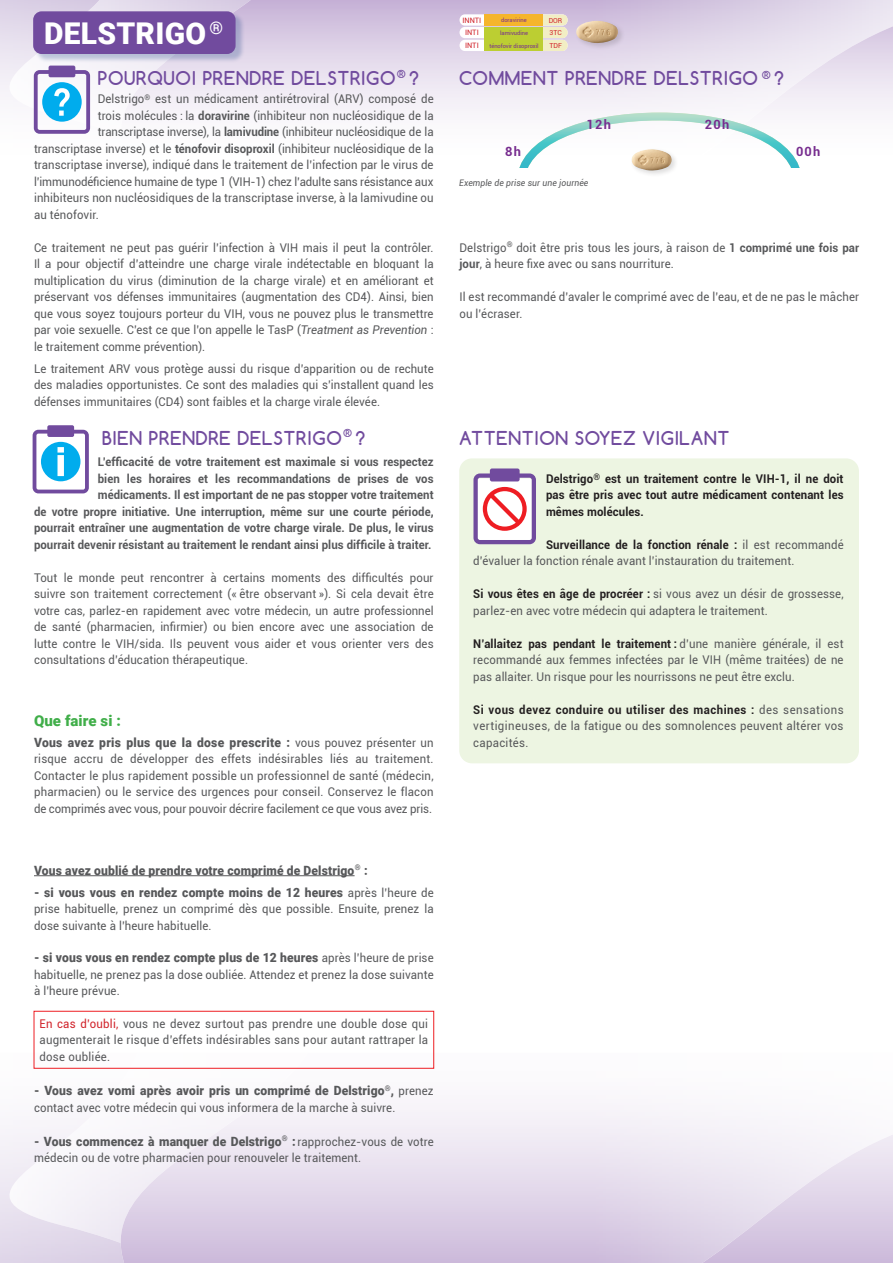
<style>
.page{position:relative;width:893px;height:1263px;background:#fff}
.page>*{position:absolute;margin:0;border:0;box-sizing:border-box;transform-origin:0 0}
.t1{font:900 30px "Roboto";letter-spacing:.01em;color:#fff}
.t2{font:700 18px "Comfortaa";letter-spacing:.04em;color:#714b9e}
.t3{font:900 15px "Roboto";letter-spacing:.005em;color:#40ae49}
.t4{font:900 12.75px "Roboto";letter-spacing:.01em;color:#57585a;scale:.95 1}
.t5{font:700 12.75px "Roboto";letter-spacing:.1em;color:#772d8f}
.t6{font:12px/16.5px "Roboto";letter-spacing:.01em;color:#57585a;text-align:justify;scale:.95 1}
.t7{font:700 12px/16.5px "Roboto";letter-spacing:.005em;color:#57585a;text-align:right;scale:.95 1}
.t8{font:12px "Roboto";letter-spacing:-.01em;color:#57585a;scale:.95 1}
.t9{font:700 12px/16.5px "Roboto";letter-spacing:.01em;color:#231f20;text-align:justify;scale:.95 1}
.t10{font:italic 9px "Roboto";letter-spacing:.01em;color:#57585a;scale:.95 1}
.t11{font:7.35px "Roboto";color:#d1232a}
.t12{font:6.9px "Roboto";color:#d1232a}
.t13{font:5.7px "Roboto";color:#772d8f}
.s1{font-weight:700}
.s2{font-style:italic}
.s3{font-weight:400;font-size:12px}
.s4{color:#d1232a}
.s5{font-weight:700;color:#231f20}
</style>
<div class="page">
<svg style="left:0;top:0;width:893px;height:129px"></svg>
<svg style="left:126px;top:13px;width:767px;height:155px"></svg>
<svg style="left:0;top:1052px;width:750px;height:211px"></svg>
<svg style="left:126px;top:1121px;width:767px;height:142px;background:#e2d9ea"></svg>
<div style="left:459px;top:458px;width:400px;height:305px;background:#edf5e2;border-radius:13px"></div>
<div style="left:47px;top:425px;width:27px;height:12px;background:#714b9e;border-radius:2px"></div>
<svg style="left:33px;top:430px;width:56px;height:63px"></svg>
<div style="left:34px;top:13px;width:211px;height:50px;background:#1d4385;opacity:.27"></div>
<div style="left:33px;top:11px;width:203px;height:43px;background:#714b9e;border-radius:9px"></div>
<svg style="left:517px;top:113px;width:285px;height:54px"></svg>
<div style="left:630px;top:148px;width:49px;height:30px;background:#231f20;opacity:.15"></div>
<img style="left:631px;top:149px;width:41px;height:22px">
<hr style="left:34px;top:875px;width:321px;height:1px;background:#57585a">
<div style="left:49px;top:66px;width:26px;height:11px;background:#714b9e;border-radius:2px"></div>
<svg style="left:34px;top:70px;width:56px;height:64px"></svg>
<svg style="left:473px;top:473px;width:63px;height:71px;background:#ddb4c6"></svg>
<div style="left:490px;top:468px;width:30px;height:13px;background:#714b9e;border-radius:2px"></div>
<div style="left:575px;top:19px;width:51px;height:32px;background:#231f20;opacity:.15"></div>
<img style="left:575px;top:21px;width:43px;height:22px">
<div style="left:459px;top:14px;width:109px;height:12px;background:#fff;border-radius:6px"></div>
<div style="left:543px;top:14px;width:25px;height:12px;background:#f2eec4"></div>
<div style="left:484px;top:14px;width:59px;height:12px;background:#f5b52c"></div>
<div style="left:459px;top:27px;width:109px;height:11px;background:#fff;border-radius:6px"></div>
<div style="left:543px;top:27px;width:25px;height:11px;background:#f2eec4"></div>
<div style="left:484px;top:27px;width:59px;height:11px;background:#bcce32"></div>
<div style="left:459px;top:40px;width:109px;height:11px;background:#fff;border-radius:6px"></div>
<div style="left:543px;top:40px;width:25px;height:11px;background:#f2eec4"></div>
<div style="left:484px;top:40px;width:59px;height:11px;background:#bcce32"></div>
<div style="left:34px;top:1011px;width:400px;height:58px;border:1px solid #ee1d23"></div>
<h1 class="t1" style="left:44px;top:12px;width:181px">DELSTRIGO <sup>®</sup></h1>
<h2 class="t2" style="left:98px;top:67px;width:323px">POURQUOI PRENDRE DELSTRIGO<sup>®</sup> ?</h2>
<p class="t6" style="left:98px;top:90px;width:355px">Delstrigo<sup>®</sup> est un médicament antirétroviral (ARV) composé de</p>
<p class="t6" style="left:98px;top:107px;width:355px">trois molécules : la <span class="s1">doravirine</span> (inhibiteur non nucléosidique de la</p>
<p class="t8" style="left:98px;top:124px;width:355px">transcriptase inverse), la <span class="s1">lamivudine</span> (inhibiteur nucléosidique de la</p>
<p class="t6" style="left:34px;top:140px;width:422px">transcriptase inverse) et le <span class="s1">ténofovir disoproxil</span> (inhibiteur nucléosidique de la</p>
<p class="t6" style="left:34px;top:156px;width:422px">transcriptase inverse), indiqué dans le traitement de l’infection par le virus de</p>
<p class="t8" style="left:34px;top:173px;width:422px">l’immunodéficience humaine de type 1 (VIH-1) chez l’adulte sans résistance aux</p>
<p class="t6" style="left:34px;top:189px;width:422px">inhibiteurs non nucléosidiques de la transcriptase inverse, à la lamivudine ou</p>
<p class="t6" style="left:34px;top:206px;width:70px">au ténofovir.</p>
<p class="t6" style="left:34px;top:239px;width:422px">Ce traitement ne peut pas guérir l’infection à VIH mais il peut la contrôler.<br>Il a pour objectif d’atteindre une charge virale indétectable en bloquant la multiplication du virus (diminution de la charge virale) et en améliorant et préservant vos défenses immunitaires (augmentation des CD4). Ainsi, bien que vous soyez toujours porteur du VIH, vous ne pouvez plus le transmettre par voie sexuelle. C’est ce que l’on appelle le TasP (<span class="s2">Treatment as Prevention</span> : le traitement comme prévention).</p>
<p class="t6" style="left:34px;top:360px;width:422px">Le traitement ARV vous protège aussi du risque d’apparition ou de rechute des maladies opportunistes. Ce sont des maladies qui s’installent quand les défenses immunitaires (CD4) sont faibles et la charge virale élevée.</p>
<h2 class="t2" style="left:102px;top:426px;width:265px">BIEN PRENDRE DELSTRIGO<sup>®</sup> ?</h2>
<p class="t7" style="left:34px;top:453px;width:422px">L’efficacité de votre traitement est maximale si vous respectez<br>bien les horaires et les recommandations de prises de vos médicaments. Il est important de ne pas stopper votre traitement<br>de votre propre initiative. Une interruption, même sur une courte période, pourrait entraîner une augmentation de votre charge virale. De plus, le virus pourrait devenir résistant au traitement le rendant ainsi plus difficile à traiter.</p>
<p class="t6" style="left:34px;top:569px;width:422px">Tout le monde peut rencontrer à certains moments des difficultés pour suivre son traitement correctement (« être observant »). Si cela devait être votre cas, parlez-en rapidement avec votre médecin, un autre professionnel de santé (pharmacien, infirmier) ou bien encore avec une association de lutte contre le VIH/sida. Ils peuvent vous aider et vous orienter vers des consultations d’éducation thérapeutique.</p>
<p class="t3" style="left:34px;top:710px;width:88px">Que faire si :</p>
<p class="t4" style="left:34px;top:733px;width:422px">Vous avez pris plus que la dose prescrite : <span class="s3">vous pouvez présenter un</span></p>
<p class="t6" style="left:34px;top:750px;width:422px">risque accru de développer des effets indésirables liés au traitement.<br>Contacter le plus rapidement possible un professionnel de santé (médecin, pharmacien) ou le service des urgences pour conseil. Conservez le flacon de comprimés avec vous, pour pouvoir décrire facilement ce que vous avez pris.</p>
<p class="t4" style="left:34px;top:861px;width:353px">Vous avez oublié de prendre votre comprimé de Delstrigo<sup>®</sup> :</p>
<p class="t4" style="left:34px;top:883px;width:422px">- si vous vous en rendez compte moins de 12 heures <span class="s3">après l’heure de</span></p>
<p class="t6" style="left:34px;top:900px;width:422px">prise habituelle, prenez un comprimé dès que possible. Ensuite, prenez la dose suivante à l’heure habituelle.</p>
<p class="t4" style="left:34px;top:949px;width:422px">- si vous vous en rendez compte plus de 12 heures <span class="s3">après l’heure de prise</span></p>
<p class="t6" style="left:34px;top:966px;width:422px">habituelle, ne prenez pas la dose oubliée. Attendez et prenez la dose suivante à l’heure prévue.</p>
<p class="t6" style="left:40px;top:1015px;width:410px"><span class="s4">En cas d’oubli,</span> vous ne devez surtout pas prendre une double dose qui augmenterait le risque d’effets indésirables sans pour autant rattraper la dose oubliée.</p>
<p class="t4" style="left:34px;top:1082px;width:422px">- Vous avez vomi après avoir pris un comprimé de Delstrigo<sup>®</sup>, <span class="s3">prenez</span></p>
<p class="t6" style="left:34px;top:1099px;width:382px">contact avec votre médecin qui vous informera de la marche à suivre.</p>
<p class="t4" style="left:34px;top:1132px;width:422px">- Vous commencez à manquer de Delstrigo<sup>®</sup> : <span class="s3">rapprochez-vous de votre</span></p>
<p class="t6" style="left:34px;top:1149px;width:346px">médecin ou de votre pharmacien pour renouveler le traitement.</p>
<p class="t11" style="left:462px;top:15px;width:20px">INNTI</p>
<p class="t13" style="left:501px;top:16px;width:27px">doravirine</p>
<p class="t12" style="left:549px;top:15px;width:15px">DOR</p>
<p class="t11" style="left:465px;top:27px;width:15px">INTI</p>
<p class="t13" style="left:500px;top:29px;width:29px">lamivudine</p>
<p class="t12" style="left:550px;top:28px;width:14px">3TC</p>
<p class="t11" style="left:465px;top:40px;width:15px">INTI</p>
<p class="t13" style="left:489px;top:41px;width:51px">ténofovir disoproxil</p>
<p class="t12" style="left:549px;top:41px;width:14px">TDF</p>
<h2 class="t2" style="left:459px;top:67px;width:326px">COMMENT PRENDRE DELSTRIGO <sup>®</sup> ?</h2>
<p class="t5" style="left:505px;top:142px;width:17px">8h</p>
<p class="t5" style="left:586px;top:116px;width:26px">12h</p>
<p class="t5" style="left:705px;top:116px;width:26px">20h</p>
<p class="t10" style="left:459px;top:176px;width:137px">Exemple de prise sur une journée</p>
<p class="t5" style="left:796px;top:142px;width:26px">00h</p>
<p class="t6" style="left:459px;top:239px;width:422px">Delstrigo<sup>®</sup> doit être pris tous les jours, à raison de <span class="s1">1 comprimé une fois par jour</span>, à heure fixe avec ou sans nourriture.</p>
<p class="t6" style="left:459px;top:288px;width:422px">Il est recommandé d’avaler le comprimé avec de l’eau, et de ne pas le mâcher ou l’écraser.</p>
<h2 class="t2" style="left:459px;top:427px;width:272px">ATTENTION SOYEZ VIGILANT</h2>
<p class="t9" style="left:546px;top:470px;width:315px">Delstrigo<sup>®</sup> est un traitement contre le VIH-1, il ne doit pas être pris avec tout autre médicament contenant les mêmes molécules.</p>
<p class="t6" style="left:473px;top:536px;width:391px;text-indent:73px"><span class="s5">Surveillance de la fonction rénale :</span> il est recommandé d’évaluer la fonction rénale avant l’instauration du traitement.</p>
<p class="t6" style="left:473px;top:585px;width:391px"><span class="s5">Si vous êtes en âge de procréer :</span> si vous avez un désir de grossesse, parlez-en avec votre médecin qui adaptera le traitement.</p>
<p class="t6" style="left:473px;top:635px;width:391px"><span class="s5">N’allaitez pas pendant le traitement :</span> d’une manière générale, il est recommandé aux femmes infectées par le VIH (même traitées) de ne pas allaiter. Un risque pour les nourrissons ne peut être exclu.</p>
<p class="t6" style="left:473px;top:701px;width:391px"><span class="s5">Si vous devez conduire ou utiliser des machines :</span> des sensations vertigineuses, de la fatigue ou des somnolences peuvent altérer vos capacités.</p>
</div>
